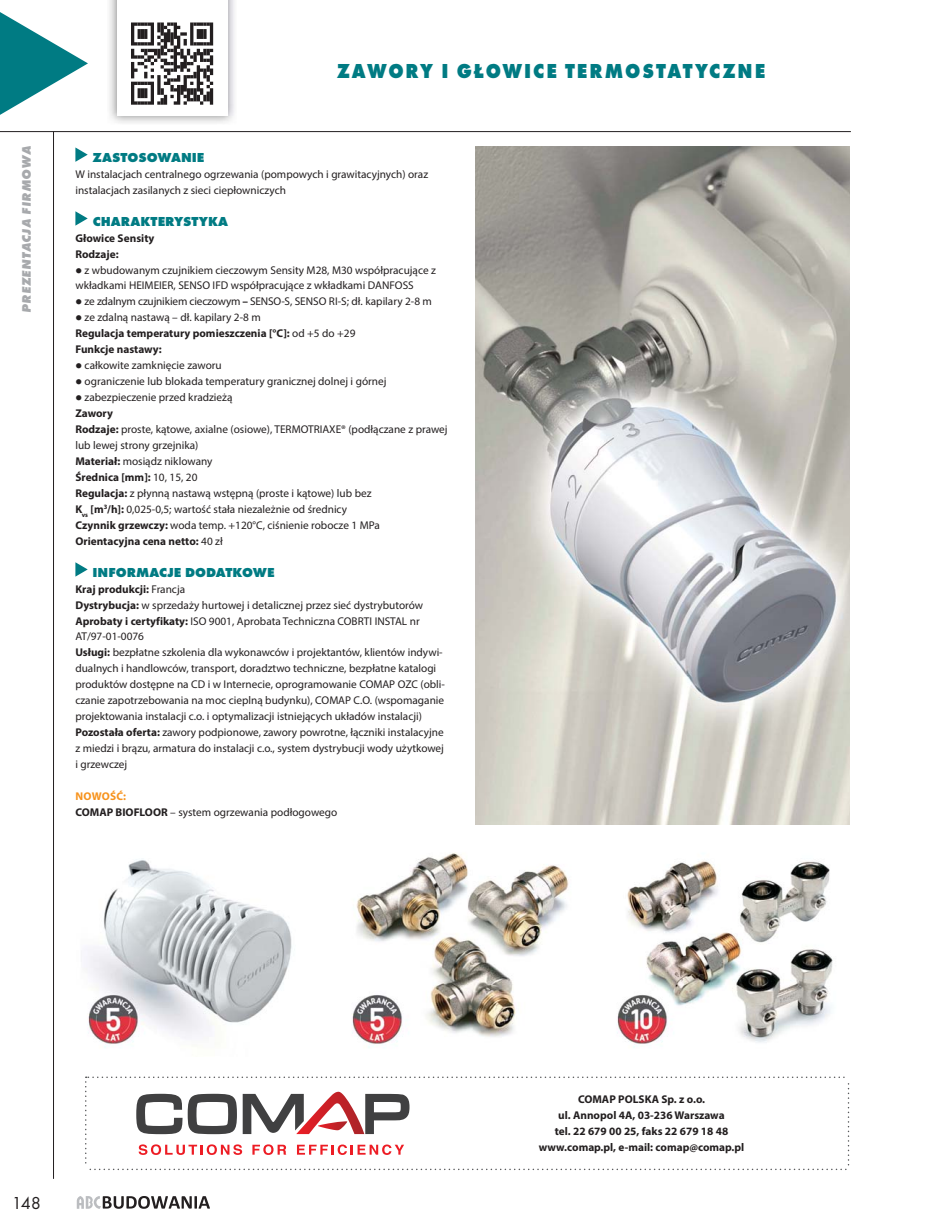
<style>
.page{position:relative;width:934px;height:1232px;background:#fff}
.page>*{position:absolute;margin:0;border:0;box-sizing:border-box;transform-origin:0 0}
.t1{font:700 21px "Futura TEE Extr";letter-spacing:.1em;color:#007b83;scale:.9 1}
.t2{font:18px "Futura TEE";color:#231f20}
.t3{font:700 13.5px "Futura TEE Extr";color:#007b83}
.t4{font:12.75px "Futura TEE Extr Bold Obli";letter-spacing:.05em;color:#a7a9ac}
.t5{font:11.25px/15.9px "Myriad Pro";color:#231f20}
.t6{font:700 11.25px/15.9px "Myriad Pro";color:#231f20}
.s1{font-weight:700}
.s2{font-weight:400}
.s3{font-weight:700;color:#f7931d}
</style>
<div class="page">
<hr style="left:53px;top:131px;width:1px;height:1047px;background:#231f20">
<hr style="left:0;top:131px;width:851px;height:1px;background:#231f20">
<svg style="left:77px;top:1196px;width:133px;height:12px"></svg>
<img style="left:109px;top:0;width:126px;height:123px">
<div style="left:117px;top:0;width:110px;height:115px;background:#fff"></div>
<svg style="left:131px;top:22px;width:82px;height:83px"></svg>
<hr style="left:210px;top:88px;width:3px;height:17px;background:#231f20">
<svg style="left:75px;top:147px;width:13px;height:15px"></svg>
<svg style="left:75px;top:211px;width:13px;height:15px"></svg>
<svg style="left:75px;top:562px;width:13px;height:14px"></svg>
<svg style="left:85px;top:1076px;width:764px;height:93px"></svg>
<img style="left:475px;top:146px;width:374px;height:678px">
<img style="left:86px;top:859px;width:206px;height:189px">
<img style="left:352px;top:853px;width:217px;height:195px">
<img style="left:617px;top:860px;width:216px;height:188px">
<svg style="left:0;top:12px;width:88px;height:103px"></svg>
<p class="t4" style="left:22px;top:312px;width:168px;rotate:-90deg">PREZENTACJA FIRMOWA</p>
<h1 class="t1" style="left:337px;top:64px;width:477px">ZAWORY I GŁOWICE TERMOSTATYCZNE</h1>
<p class="t3" style="left:92px;top:153px;width:113px">ZASTOSOWANIE</p>
<p class="t5" style="left:75px;top:167px;width:354px">W instalacjach centralnego ogrzewania (pompowych i grawitacyjnych) oraz instalacjach zasilanych z sieci ciepłowniczych</p>
<p class="t3" style="left:93px;top:217px;width:137px">CHARAKTERYSTYKA</p>
<p class="t6" style="left:75px;top:231px;width:80px">Głowice Sensity<br>Rodzaje:</p>
<p class="t5" style="left:75px;top:263px;width:362px;text-indent:9px">z wbudowanym czujnikiem cieczowym Sensity M28, M30 współpracujące z wkładkami HEIMEIER, SENSO IFD współpracujące z wkładkami DANFOSS</p>
<p class="t5" style="left:85px;top:295px;width:349px">ze zdalnym czujnikiem cieczowym <span class="s1">–</span> SENSO-S, SENSO RI-S; dł. kapilary 2-8 m</p>
<p class="t5" style="left:85px;top:311px;width:178px">ze zdalną nastawą – dł. kapilary 2-8 m</p>
<p class="t6" style="left:75px;top:326px;width:281px">Regulacja temperatury pomieszczenia [°C]: <span class="s2">od +5 do +29</span></p>
<p class="t6" style="left:75px;top:342px;width:88px">Funkcje nastawy:</p>
<p class="t5" style="left:85px;top:358px;width:303px">całkowite zamknięcie zaworu<br>ograniczenie lub blokada temperatury granicznej dolnej i górnej zabezpieczenie przed kradzieżą</p>
<p class="t5" style="left:75px;top:406px;width:374px"><span class="s1">Zawory<br>Rodzaje:</span> proste, kątowe, axialne (osiowe), TERMOTRIAXE® (podłączane z prawej lub lewej strony grzejnika)<br><span class="s1">Materiał:</span> mosiądz niklowany<br><span class="s1">Średnica [mm]:</span> 10, 15, 20<br><span class="s1">Regulacja:</span> z płynną nastawą wstępną (proste i kątowe) lub bez<br><span class="s1">K</span><sub>vs</sub> <span class="s1">[m</span><sup>3</sup><span class="s1">/h]:</span> 0,025-0,5; wartość stała niezależnie od średnicy<br><span class="s1">Czynnik grzewczy:</span> woda temp. +120°C, ciśnienie robocze 1 MPa<br><span class="s1">Orientacyjna cena netto:</span> 40 zł</p>
<p class="t3" style="left:92px;top:567px;width:184px">INFORMACJE DODATKOWE</p>
<p class="t5" style="left:75px;top:582px;width:371px"><span class="s1">Kraj produkcji:</span> Francja<br><span class="s1">Dystrybucja:</span> w sprzedaży hurtowej i detalicznej przez sieć dystrybutorów <span class="s1">Aprobaty i certyfikaty:</span> ISO 9001, Aprobata Techniczna COBRTI INSTAL nr AT/97-01-0076<br><span class="s1">Usługi:</span> bezpłatne szkolenia dla wykonawców i projektantów, klientów indywi&shy;dualnych i handlowców, transport, doradztwo techniczne, bezpłatne katalogi produktów dostępne na CD i w Internecie, oprogramowanie COMAP OZC (obli&shy;czanie zapotrzebowania na moc cieplną budynku), COMAP C.O. (wspomaganie projektowania instalacji c.o. i optymalizacji istniejących układów instalacji)<br><span class="s1">Pozostała oferta:</span> zawory podpionowe, zawory powrotne, łączniki instalacyjne z miedzi i brązu, armatura do instalacji c.o., system dystrybucji wody użytkowej i grzewczej</p>
<p class="t5" style="left:75px;top:789px;width:263px"><span class="s3">NOWOŚĆ:<br></span><span class="s1">COMAP BIOFLOOR</span> – system ogrzewania podłogowego</p>
<h2 class="t2" style="left:12px;top:1192px;width:31px">148</h2>
<p class="t6" style="left:539px;top:1092px;width:207px;text-align:center">COMAP POLSKA Sp. z o.o.<br>ul. Annopol 4A, 03-236 Warszawa<br>tel. 22 679 00 25, faks 22 679 18 48 www.comap.pl, e-mail: comap@comap.pl</p>
</div>
